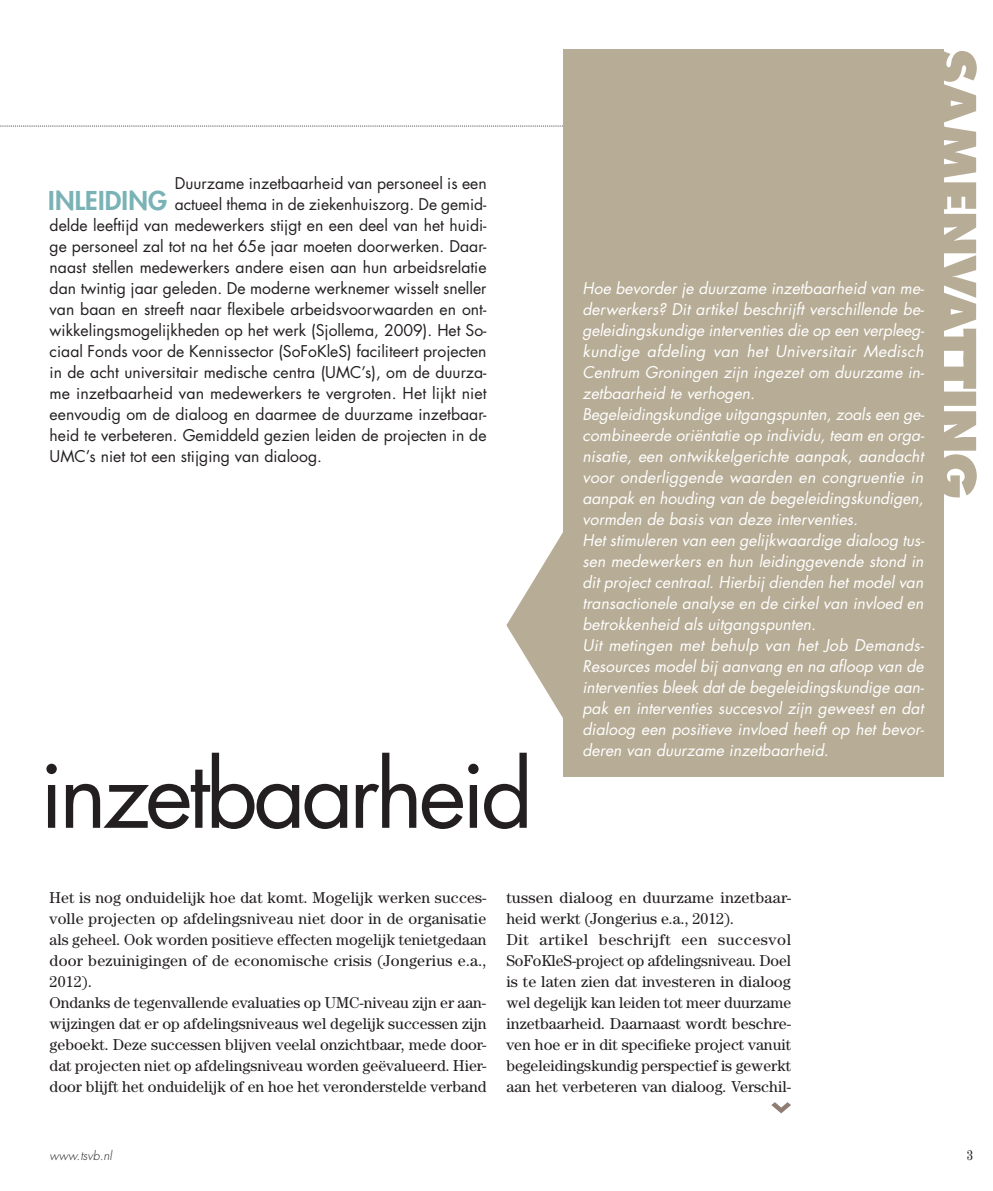
<style>
.page{position:relative;width:993px;height:1191px;background:#fff}
.page>*{position:absolute;margin:0;border:0;box-sizing:border-box;transform-origin:0 0}
.t1{font:91px "Futura Std";letter-spacing:-.05em;color:#231f20}
.t2{font:800 25.2px "Futura Std";letter-spacing:.005em;color:#7ab2b6}
.t3{font:italic 15.75px/21px "Futura Std";color:#fff}
.t4{font:15.75px/21px "Century Std";color:#231f20}
.t5{font:15.75px "Futura Std";color:#231f20}
.t6{font:condensed 14px "Century Std";color:#231f20}
.t7{font:italic 300 12.25px "Futura Std";color:#231f20}
</style>
<div class="page">
<svg style="left:0;top:50px;width:976px;height:447px"></svg>
<div style="left:562px;top:50px;width:381px;height:727px;background:#b7ac95"></div>
<svg style="left:506px;top:527px;width:57px;height:196px"></svg>
<svg style="left:771px;top:1102px;width:19px;height:11px"></svg>
<p class="t5" style="left:175px;top:177px;width:313px">Duurzame inzetbaarheid van personeel is een</p>
<p class="t5" style="left:175px;top:198px;width:313px">actueel thema in de ziekenhuiszorg. De gemid-</p>
<p class="t5" style="left:50px;top:219px;width:438px">delde leeftijd van medewerkers stijgt en een deel van het huidi-</p>
<p class="t5" style="left:50px;top:240px;width:438px">ge personeel zal tot na het 65e jaar moeten doorwerken. Daar-</p>
<p class="t5" style="left:50px;top:261px;width:438px">naast stellen medewerkers andere eisen aan hun arbeidsrelatie</p>
<p class="t5" style="left:50px;top:282px;width:438px">dan twintig jaar geleden. De moderne werknemer wisselt sneller</p>
<p class="t5" style="left:50px;top:303px;width:438px">van baan en streeft naar flexibele arbeidsvoorwaarden en ont-</p>
<p class="t5" style="left:50px;top:324px;width:438px">wikkelingsmogelijkheden op het werk (Sjollema, 2009). Het So-</p>
<p class="t5" style="left:50px;top:345px;width:438px">ciaal Fonds voor de Kennissector (SoFoKleS) faciliteert projecten</p>
<p class="t5" style="left:50px;top:366px;width:438px">in de acht universitair medische centra (UMC’s), om de duurza-</p>
<p class="t5" style="left:50px;top:387px;width:438px">me inzetbaarheid van medewerkers te vergroten. Het lijkt niet</p>
<p class="t5" style="left:50px;top:408px;width:438px">eenvoudig om de dialoog en daarmee de duurzame inzetbaar-</p>
<p class="t5" style="left:50px;top:429px;width:438px">heid te verbeteren. Gemiddeld gezien leiden de projecten in de</p>
<p class="t5" style="left:50px;top:450px;width:274px">UMC’s niet tot een stijging van dialoog.</p>
<p class="t2" style="left:48px;top:187px;width:120px">INLEIDING</p>
<p class="t1" style="left:40px;top:756px;width:495px">inzetbaarheid</p>
<p class="t3" style="left:582px;top:279px;width:343px">Hoe bevorder je duurzame inzetbaarheid van me&shy;derwerkers? Dit artikel beschrijft verschillende be&shy;geleidingskundige interventies die op een verpleeg&shy;kundige afdeling van het Universitair Medisch Centrum Groningen zijn ingezet om duurzame in&shy;zetbaarheid te verhogen.<br>Begeleidingskundige uitgangspunten, zoals een ge&shy;combineerde oriëntatie op individu, team en orga&shy;nisatie, een ontwikkelgerichte aanpak, aandacht voor onderliggende waarden en congruentie in aanpak en houding van de begeleidingskundigen, vormden de basis van deze interventies.<br>Het stimuleren van een gelijkwaardige dialoog tus&shy;sen medewerkers en hun leidinggevende stond in dit project centraal. Hierbij dienden het model van transactionele analyse en de cirkel van invloed en betrokkenheid als uitgangspunten.<br>Uit metingen met behulp van het Job Demands-Resources model bij aanvang en na afloop van de interventies bleek dat de begeleidingskundige aan&shy;pak en interventies succesvol zijn geweest en dat dialoog een positieve invloed heeft op het bevor&shy;deren van duurzame inzetbaarheid.</p>
<p class="t4" style="left:50px;top:889px;width:438px">Het is nog onduidelijk hoe dat komt. Mogelijk werken succes&shy;volle projecten op afdelingsniveau niet door in de organisatie als geheel. Ook worden positieve effecten mogelijk tenietgedaan door bezuinigingen of de economische crisis (Jongerius e.a., 2012).<br>Ondanks de tegenvallende evaluaties op UMC-niveau zijn er aan&shy;wijzingen dat er op afdelingsniveaus wel degelijk successen zijn geboekt. Deze successen blijven veelal onzichtbaar, mede door&shy;dat projecten niet op afdelingsniveau worden geëvalueerd. Hier&shy;door blijft het onduidelijk of en hoe het veronderstelde verband</p>
<p class="t4" style="left:506px;top:889px;width:286px">tussen dialoog en duurzame inzetbaar&shy;heid werkt (Jongerius e.a., 2012).<br>Dit artikel beschrijft een succesvol SoFoKleS-project op afdelingsniveau. Doel is te laten zien dat investeren in dialoog wel degelijk kan leiden tot meer duurzame inzetbaarheid. Daarnaast wordt beschre&shy;ven hoe er in dit specifieke project vanuit begeleidingskundig perspectief is gewerkt aan het verbeteren van dialoog. Verschil-</p>
<p class="t7" style="left:50px;top:1150px;width:64px">www.tsvb.nl</p>
<p class="t6" style="left:966px;top:1147px;width:8px">3</p>
</div>
